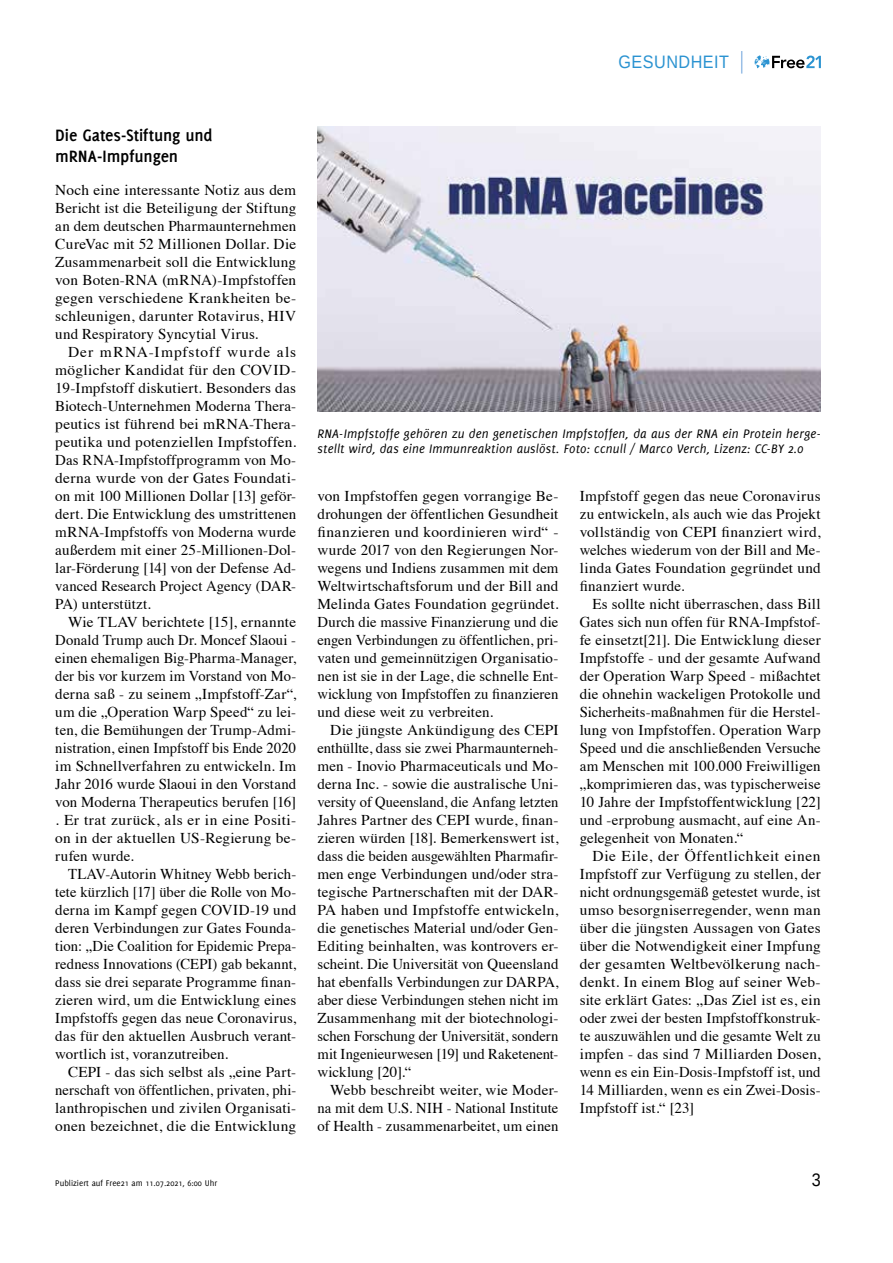
<style>
.page{position:relative;width:893px;height:1263px;background:#fff}
.page>*{position:absolute;margin:0;border:0;box-sizing:border-box;transform-origin:0 0}
.t1{font:700 18px/21px "Delicious";letter-spacing:-.005em;color:#000}
.t2{font:18px "Liberation Sans";letter-spacing:.03em;color:#2b93d1;scale:.9 1}
.t3{font:18px "Liberation Sans";color:#000;scale:.9 1}
.t4{font:15px/18px "Times";letter-spacing:.01em;color:#000;text-align:justify}
.t5{font:italic 13.5px/15px "Delicious";letter-spacing:.015em;color:#000}
.t6{font:9px "Delicious";color:#000}
</style>
<div class="page">
<svg style="left:755px;top:55px;width:66px;height:13px"></svg>
<svg style="left:741px;top:51px;width:1px;height:23px"></svg>
<img style="left:317px;top:127px;width:504px;height:284px">
<p class="t2" style="left:618px;top:51px;width:124px">GESUNDHEIT</p>
<p class="t1" style="left:55px;top:125px;width:159px">Die Gates-Stiftung und mRNA-Impfungen</p>
<p class="t4" style="left:55px;top:180px;width:242px">Noch eine interessante Notiz aus dem Bericht ist die Beteiligung der Stiftung an dem deutschen Pharmaunternehmen CureVac mit 52 Millionen Dollar. Die Zusammenarbeit soll die Entwicklung von Boten-RNA (mRNA)-Impfstoffen gegen verschiedene Krankheiten be&shy;schleunigen, darunter Rotavirus, HIV und Respiratory Syncytial Virus.</p>
<p class="t4" style="left:55px;top:342px;width:242px;text-indent:13px">Der mRNA-Impfstoff wurde als möglicher Kandidat für den COVID-19-Impfstoff diskutiert. Besonders das Biotech-Unternehmen Moderna Thera&shy;peutics ist führend bei mRNA-Thera&shy;peutika und potenziellen Impfstoffen.<br>Das RNA-Impfstoffprogramm von Mo&shy;derna wurde von der Gates Foundati&shy;on mit 100 Millionen Dollar [13] geför&shy;dert. Die Entwicklung des umstrittenen mRNA-Impfstoffs von Moderna wurde außerdem mit einer 25-Millionen-Dol&shy;lar-Förderung [14] von der Defense Ad&shy;vanced Research Project Agency (DAR-PA) unterstützt.</p>
<p class="t4" style="left:55px;top:612px;width:242px;text-indent:13px">Wie TLAV berichtete [15], ernannte Donald Trump auch Dr. Moncef Slaoui - einen ehemaligen Big-Pharma-Manager, der bis vor kurzem im Vorstand von Mo&shy;derna saß - zu seinem „Impfstoff-Zar“, um die „Operation Warp Speed“ zu lei&shy;ten, die Bemühungen der Trump-Admi&shy;nistration, einen Impfstoff bis Ende 2020 im Schnellverfahren zu entwickeln. Im Jahr 2016 wurde Slaoui in den Vorstand von Moderna Therapeutics berufen [16] . Er trat zurück, als er in eine Positi&shy;on in der aktuellen US-Regierung be&shy;rufen wurde.</p>
<p class="t4" style="left:55px;top:864px;width:242px;text-indent:13px">TLAV-Autorin Whitney Webb berich&shy;tete kürzlich [17] über die Rolle von Mo&shy;derna im Kampf gegen COVID-19 und deren Verbindungen zur Gates Founda&shy;tion: „Die Coalition for Epidemic Prepa&shy;redness Innovations (CEPI) gab bekannt, dass sie drei separate Programme finan&shy;zieren wird, um die Entwicklung eines Impfstoffs gegen das neue Coronavirus, das für den aktuellen Ausbruch verant&shy;wortlich ist, voranzutreiben.</p>
<p class="t4" style="left:55px;top:1062px;width:242px;text-indent:13px">CEPI - das sich selbst als „eine Part&shy;nerschaft von öffentlichen, privaten, phi&shy;lanthropischen und zivilen Organisati&shy;onen bezeichnet, die die Entwicklung</p>
<p class="t5" style="left:317px;top:426px;width:505px">RNA-Impfstoffe gehören zu den genetischen Impfstoffen, da aus der RNA ein Protein herge&shy;stellt wird, das eine Immunreaktion auslöst. Foto: ccnull / Marco Verch, Lizenz: CC-BY 2.0</p>
<p class="t4" style="left:317px;top:486px;width:242px">von Impfstoffen gegen vorrangige Be&shy;drohungen der öffentlichen Gesundheit finanzieren und koordinieren wird“ - wurde 2017 von den Regierungen Nor&shy;wegens und Indiens zusammen mit dem Weltwirtschaftsforum und der Bill and Melinda Gates Foundation gegründet.<br>Durch die massive Finanzierung und die engen Verbindungen zu öffentlichen, pri&shy;vaten und gemeinnützigen Organisatio&shy;nen ist sie in der Lage, die schnelle Ent&shy;wicklung von Impfstoffen zu finanzieren und diese weit zu verbreiten.</p>
<p class="t4" style="left:317px;top:720px;width:242px;text-indent:13px">Die jüngste Ankündigung des CEPI enthüllte, dass sie zwei Pharmaunterneh&shy;men - Inovio Pharmaceuticals und Mo&shy;derna Inc. - sowie die australische Uni&shy;versity of Queensland, die Anfang letzten Jahres Partner des CEPI wurde, finan&shy;zieren würden [18]. Bemerkenswert ist, dass die beiden ausgewählten Pharmafir&shy;men enge Verbindungen und/oder stra&shy;tegische Partnerschaften mit der DAR-PA haben und Impfstoffe entwickeln, die genetisches Material und/oder Gen-Editing beinhalten, was kontrovers er&shy;scheint. Die Universität von Queensland hat ebenfalls Verbindungen zur DARPA, aber diese Verbindungen stehen nicht im Zusammenhang mit der biotechnologi&shy;schen Forschung der Universität, sondern mit Ingenieurwesen [19] und Raketenent&shy;wicklung [20].“</p>
<p class="t4" style="left:317px;top:1080px;width:242px;text-indent:13px">Webb beschreibt weiter, wie Moder&shy;na mit dem U.S. NIH - National Institute of Health - zusammenarbeitet, um einen</p>
<p class="t4" style="left:580px;top:486px;width:242px">Impfstoff gegen das neue Coronavirus zu entwickeln, als auch wie das Projekt vollständig von CEPI finanziert wird, welches wiederum von der Bill and Me&shy;linda Gates Foundation gegründet und finanziert wurde.</p>
<p class="t4" style="left:580px;top:594px;width:242px;text-indent:13px">Es sollte nicht überraschen, dass Bill Gates sich nun offen für RNA-Impfstof&shy;fe einsetzt[21]. Die Entwicklung dieser Impfstoffe - und der gesamte Aufwand der Operation Warp Speed - mißachtet die ohnehin wackeligen Protokolle und Sicherheits-maßnahmen für die Herstel&shy;lung von Impfstoffen. Operation Warp Speed und die anschließenden Versuche am Menschen mit 100.000 Freiwilligen „komprimieren das, was typischerweise 10 Jahre der Impfstoffentwicklung [22] und -erprobung ausmacht, auf eine An&shy;gelegenheit von Monaten.“</p>
<p class="t4" style="left:580px;top:846px;width:242px;text-indent:13px">Die Eile, der Öffentlichkeit einen Impfstoff zur Verfügung zu stellen, der nicht ordnungsgemäß getestet wurde, ist umso besorgniserregender, wenn man über die jüngsten Aussagen von Gates über die Notwendigkeit einer Impfung der gesamten Weltbevölkerung nach&shy;denkt. In einem Blog auf seiner Web&shy;site erklärt Gates: „Das Ziel ist es, ein oder zwei der besten Impfstoffkonstruk&shy;te auszuwählen und die gesamte Welt zu impfen - das sind 7 Milliarden Dosen, wenn es ein Ein-Dosis-Impfstoff ist, und 14 Milliarden, wenn es ein Zwei-Dosis-Impfstoff ist.“ [23]</p>
<p class="t6" style="left:55px;top:1177px;width:163px">Publiziert auf Free21 am 11.07.2021, 6:00 Uhr</p>
<p class="t3" style="left:812px;top:1168px;width:12px">3</p>
</div>
